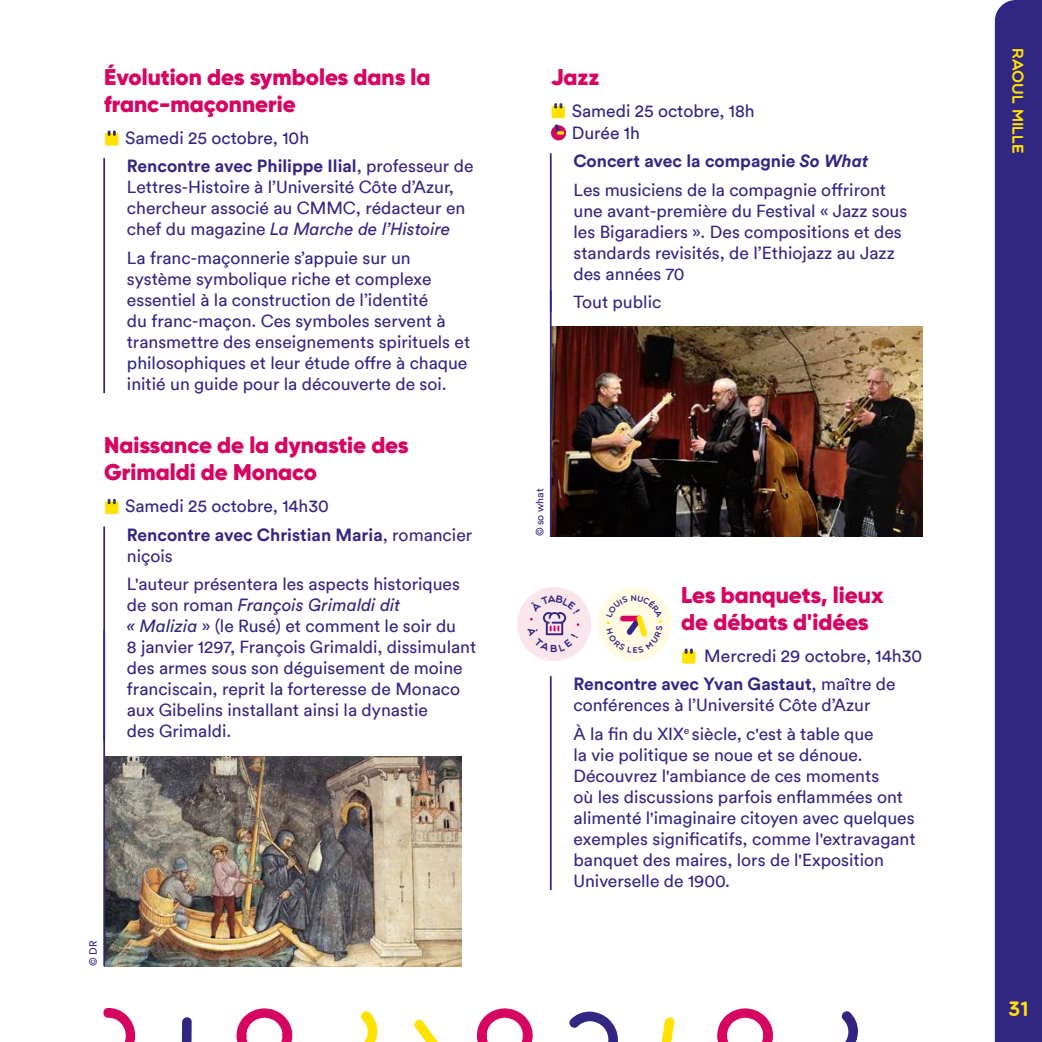
<style>
.page{position:relative;width:1042px;height:1042px;background:#fff}
.page>*{position:absolute;margin:0;border:0;box-sizing:border-box;transform-origin:0 0}
.t1{font:900 22.75px/27.3px "Gilroy";color:#d60561}
.t2{font:21px "Multicolore";color:#ffe200}
.t3{font:17.5px/21px "Circular";color:#312783}
.t4{font:700 17.5px/28.3px "Circular Std";color:#312783}
.t5{font:italic 17.5px "Circular Std";color:#312783}
.t6{font:17.5px/22.4px "Circular Std";color:#312783}
.t7{font:15.75px "Multicolore";color:#ffe200}
.t8{font:10.5px "Circular Std";color:#312783}
.s1{font-weight:400}
.s2{font-family:"Circular";font-weight:400}
.s3{font-family:"Circular";font-style:normal}
.s4{font-family:"Circular Std";font-style:italic}
.s5{font-style:italic}
</style>
<div class="page">
<hr style="left:103px;top:158px;width:2px;height:235px;background:#312783">
<hr style="left:103px;top:526px;width:2px;height:214px;background:#312783">
<div style="left:105px;top:133px;width:13px;height:13px;background:#ffe200;border-radius:2px"></div>
<svg style="left:108px;top:130px;width:8px;height:6px"></svg>
<div style="left:105px;top:501px;width:13px;height:13px;background:#ffe200;border-radius:2px"></div>
<svg style="left:108px;top:499px;width:8px;height:5px"></svg>
<hr style="left:550px;top:153px;width:2px;height:159px;background:#312783">
<hr style="left:550px;top:676px;width:2px;height:214px;background:#312783">
<div style="left:552px;top:106px;width:13px;height:12px;background:#ffe200;border-radius:2px"></div>
<svg style="left:554px;top:103px;width:8px;height:6px"></svg>
<div style="left:551px;top:125px;width:15px;height:15px;background:#d60561;border-radius:50%"></div>
<svg style="left:555px;top:124px;width:9px;height:11px"></svg>
<div style="left:682px;top:651px;width:13px;height:12px;background:#ffe200;border-radius:2px"></div>
<svg style="left:685px;top:648px;width:8px;height:6px"></svg>
<img style="left:105px;top:756px;width:356px;height:210px">
<img style="left:552px;top:326px;width:371px;height:210px">
<hr style="left:550px;top:290px;width:2px;height:246px;background:#312783">
<hr style="left:103px;top:630px;width:2px;height:336px;background:#312783">
<div style="left:597px;top:587px;width:74px;height:74px;background:#fffae1;border-radius:50%"></div>
<div style="left:517px;top:587px;width:74px;height:74px;background:#fae5ea;border-radius:50%"></div>
<div style="left:995px;top:0;width:47px;height:1042px;background:#312783"></div>
<svg style="left:841px;top:1011px;width:17px;height:31px"></svg>
<svg style="left:661px;top:1017px;width:14px;height:25px"></svg>
<svg style="left:717px;top:1008px;width:56px;height:34px"></svg>
<svg style="left:569px;top:1011px;width:49px;height:31px"></svg>
<svg style="left:414px;top:1019px;width:24px;height:23px"></svg>
<svg style="left:477px;top:1008px;width:56px;height:34px"></svg>
<svg style="left:361px;top:1011px;width:16px;height:31px"></svg>
<svg style="left:182px;top:1017px;width:10px;height:25px"></svg>
<svg style="left:236px;top:1008px;width:56px;height:34px"></svg>
<svg style="left:103px;top:1008px;width:32px;height:34px"></svg>
<svg style="left:606px;top:595px;width:56px;height:58px"></svg>
<svg style="left:527px;top:595px;width:53px;height:57px"></svg>
<h1 class="t1" style="left:104px;top:63px;width:328px">Évolution des symboles dans la franc-maçonnerie</h1>
<p class="t4" style="left:125px;top:123px;width:350px"><span class="s1">Samedi 25 octobre, 10h<br></span>Rencontre avec Philippe Ilial<span class="s2">, professeur de</span></p>
<p class="t3" style="left:127px;top:176px;width:340px">Lettres-Histoire à l’Université Côte d’Azur, chercheur associé au CMMC, rédacteur en</p>
<p class="t5" style="left:127px;top:218px;width:325px"><span class="s3">chef du magazine</span> La Marche de l’Histoire</p>
<p class="t3" style="left:127px;top:247px;width:345px">La franc-maçonnerie s’appuie sur un système symbolique riche et complexe essentiel à la construction de l’identité<br>du franc-maçon. Ces symboles servent à transmettre des enseignements spirituels et philosophiques et leur étude offre à chaque initié un guide pour la découverte de soi.</p>
<h1 class="t1" style="left:104px;top:431px;width:306px">Naissance de la dynastie des<br>Grimaldi de Monaco</h1>
<p class="t4" style="left:125px;top:491px;width:348px"><span class="s1">Samedi 25 octobre, 14h30<br></span>Rencontre avec Christian Maria<span class="s2">, romancier</span></p>
<p class="t3" style="left:127px;top:541px;width:334px;line-height:28.3px">niçois<br>L'auteur présentera les aspects historiques</p>
<p class="t5" style="left:127px;top:594px;width:275px"><span class="s3">de son roman</span> François Grimaldi dit</p>
<p class="t3" style="left:127px;top:615px;width:351px"><span class="s4">« Malizia</span> » (le Rusé) et comment le soir du<br>8 janvier 1297, François Grimaldi, dissimulant des armes sous son déguisement de moine franciscain, reprit la forteresse de Monaco aux Gibelins installant ainsi la dynastie<br>des Grimaldi.</p>
<p class="t8" style="left:87px;top:966px;width:27px;rotate:-90deg">© DR</p>
<h1 class="t1" style="left:551px;top:63px;width:50px">Jazz</h1>
<p class="t6" style="left:572px;top:99px;width:184px">Samedi 25 octobre, 18h<br>Durée 1h</p>
<p class="t4" style="left:573px;top:147px;width:297px">Concert avec la compagnie <span class="s5">So What</span></p>
<p class="t3" style="left:573px;top:179px;width:335px">Les musiciens de la compagnie offriront une avant-première du Festival « Jazz sous les Bigaradiers ». Des compositions et des standards revisités, de l’Ethiojazz au Jazz des années 70</p>
<p class="t3" style="left:573px;top:291px;width:89px">Tout public</p>
<p class="t8" style="left:533px;top:536px;width:50px;rotate:-90deg">© so what</p>
<h1 class="t1" style="left:681px;top:581px;width:204px">Les banquets, lieux de débats d'idées</h1>
<p class="t4" style="left:573px;top:641px;width:350px;text-indent:131px"><span class="s1">Mercredi 29 octobre, 14h30<br></span>Rencontre avec Yvan Gastaut<span class="s2">, maître de</span></p>
<p class="t3" style="left:573px;top:691px;width:302px;line-height:28.5px">conférences à l’Université Côte d’Azur<br>À la fin du XIX<sup>e</sup> siècle, c'est à table que</p>
<p class="t3" style="left:573px;top:744px;width:344px">la vie politique se noue et se dénoue.<br>Découvrez l'ambiance de ces moments<br>où les discussions parfois enflammées ont alimenté l'imaginaire citoyen avec quelques exemples significatifs, comme l'extravagant banquet des maires, lors de l'Exposition Universelle de 1900.</p>
<p class="t7" style="left:1027px;top:48px;width:107px;rotate:90deg">Raoul Mille</p>
<p class="t2" style="left:1008px;top:995px;width:21px">31</p>
</div>
